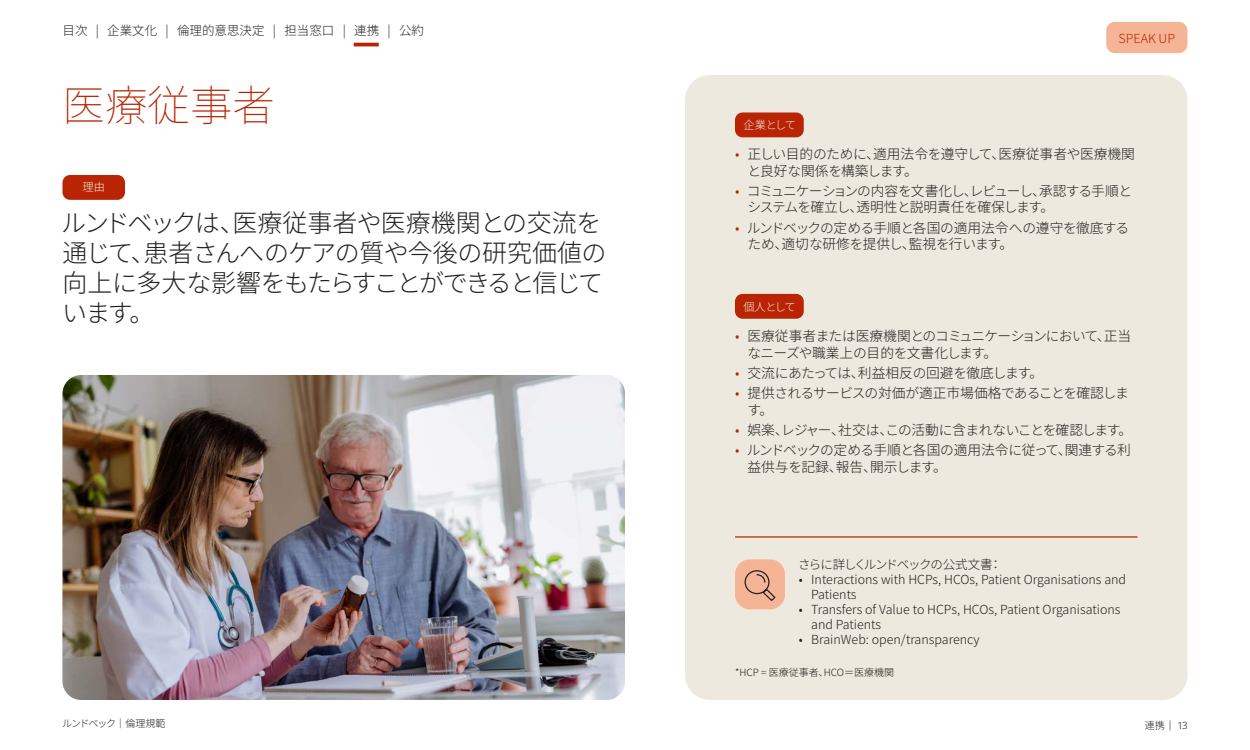
<style>
.page{position:relative;width:1250px;height:750px;background:#fff}
.page>*{position:absolute;margin:0;border:0;box-sizing:border-box;transform-origin:0 0}
.t1{font:200 42.5px "Source Han Sans JP";color:#b92504}
.t2{font:300 25px/30px "Source Han Sans JP";letter-spacing:-.03em;color:#22201f}
.t3{font:300 13.75px/16.5px "Source Han Sans JP";letter-spacing:-.03em;color:#22201f}
.t4{font:300 13.75px/16.5px "Source Han Sans JP";letter-spacing:-.065em;color:#22201f}
.t5{font:300 13.75px/16.5px "Source Han Sans JP";letter-spacing:-.01em;color:#22201f}
.t6{font:300 12.5px/15px "Source Han Sans JP";color:#22201f}
.t7{font:300 12.5px "Source Han Sans JP";letter-spacing:-.085em;color:#22201f}
.t8{font:300 12.5px "Source Han Sans JP";color:#b92504}
.t9{font:300 11.25px "Source Han Sans JP";letter-spacing:-.03em;color:#ede9de}
.t10{font:300 10px "Source Han Sans JP";color:#22201f}
.t11{font:300 10px "Source Han Sans JP";letter-spacing:-.085em;color:#22201f}
.t12{font:300 10px "Noto Sans";color:#22201f}
.s1{color:#b92504}
.s2{font-family:"Source Han Sans JP"}
</style>
<div class="page">
<div style="left:1106px;top:22px;width:82px;height:31px;background:#f5b496;border-radius:9px"></div>
<hr style="left:354px;top:43px;width:25px;height:3px;background:#b92504">
<div style="left:685px;top:75px;width:503px;height:625px;background:#ede9de;border-radius:25px"></div>
<div style="left:62px;top:175px;width:63px;height:25px;background:#b92504;border-radius:8px"></div>
<div style="left:735px;top:112px;width:69px;height:25px;background:#b92504;border-radius:8px"></div>
<div style="left:735px;top:294px;width:69px;height:25px;background:#b92504;border-radius:8px"></div>
<hr style="left:735px;top:536px;width:403px;height:2px;background:#b92504">
<div style="left:735px;top:559px;width:50px;height:50px;background:#f5b496;border-radius:15px"></div>
<svg style="left:744px;top:570px;width:32px;height:31px"></svg>
<img style="left:62px;top:375px;width:563px;height:325px">
<p class="t6" style="left:63px;top:23px;width:363px">目次 | 企業文化 | 倫理的意思決定 | 担当窓口 | 連携 | 公約</p>
<h1 class="t1" style="left:62px;top:82px;width:214px">医療従事者</h1>
<p class="t9" style="left:82px;top:181px;width:24px">理由</p>
<h2 class="t2" style="left:61px;top:209px;width:547px">ルンドベックは、医療従事者や医療機関との交流を通じて、患者さんへのケアの質や今後の研究価値の向上に多大な影響をもたらすことができると信じています。</h2>
<p class="t11" style="left:62px;top:717px;width:105px">ルンドベック｜倫理規範</p>
<p class="t9" style="left:744px;top:119px;width:54px">企業として</p>
<p class="t8" style="left:1119px;top:31px;width:58px">SPEAK UP</p>
<p class="t5" style="left:747px;top:146px;width:389px;text-indent:-12px"><span class="s1">•</span> 正しい目的のために、適用法令を遵守して、医療従事者や医療機関と良好な関係を構築します。</p>
<p class="t4" style="left:747px;top:183px;width:386px;text-indent:-12px"><span class="s1">•</span> コミュニケーションの内容を文書化し、レビューし、承認する手順とシステムを確立し、透明性と説明責任を確保します。</p>
<p class="t3" style="left:747px;top:220px;width:383px;text-indent:-12px"><span class="s1">•</span> ルンドベックの定める手順と各国の適用法令への遵守を徹底するため、適切な研修を提供し、監視を行います。</p>
<p class="t9" style="left:743px;top:300px;width:54px">個人として</p>
<p class="t3" style="left:747px;top:328px;width:385px;text-indent:-12px"><span class="s1">•</span> 医療従事者または医療機関とのコミュニケーションにおいて、正当なニーズや職業上の目的を文書化します。</p>
<p class="t3" style="left:735px;top:365px;width:310px"><span class="s1">•</span> 交流にあたっては、利益相反の回避を徹底します。</p>
<p class="t3" style="left:747px;top:385px;width:383px;text-indent:-12px"><span class="s1">•</span> 提供されるサービスの対価が適正市場価格であることを確認します。</p>
<p class="t3" style="left:735px;top:422px;width:399px"><span class="s1">•</span> 娯楽、レジャー、社交は、この活動に含まれないことを確認します。</p>
<p class="t3" style="left:747px;top:442px;width:385px;text-indent:-12px"><span class="s1">•</span> ルンドベックの定める手順と各国の適用法令に従って、関連する利益供与を記録、報告、開示します。</p>
<p class="t7" style="left:798px;top:558px;width:205px">さらに詳しくルンドベックの公式文書：</p>
<p class="t6" style="left:811px;top:572px;width:316px;text-indent:-12px">• Interactions with HCPs, HCOs, Patient Organisations and<br>Patients</p>
<p class="t6" style="left:811px;top:602px;width:311px;text-indent:-12px">• Transfers of Value to HCPs, HCOs, Patient Organisations and Patients</p>
<p class="t6" style="left:799px;top:632px;width:182px">• BrainWeb: open/transparency</p>
<p class="t10" style="left:735px;top:666px;width:161px">*HCP = 医療従事者、HCO＝医療機関</p>
<p class="t12" style="left:1145px;top:719px;width:44px"><span class="s2">連携</span> | 13</p>
</div>
